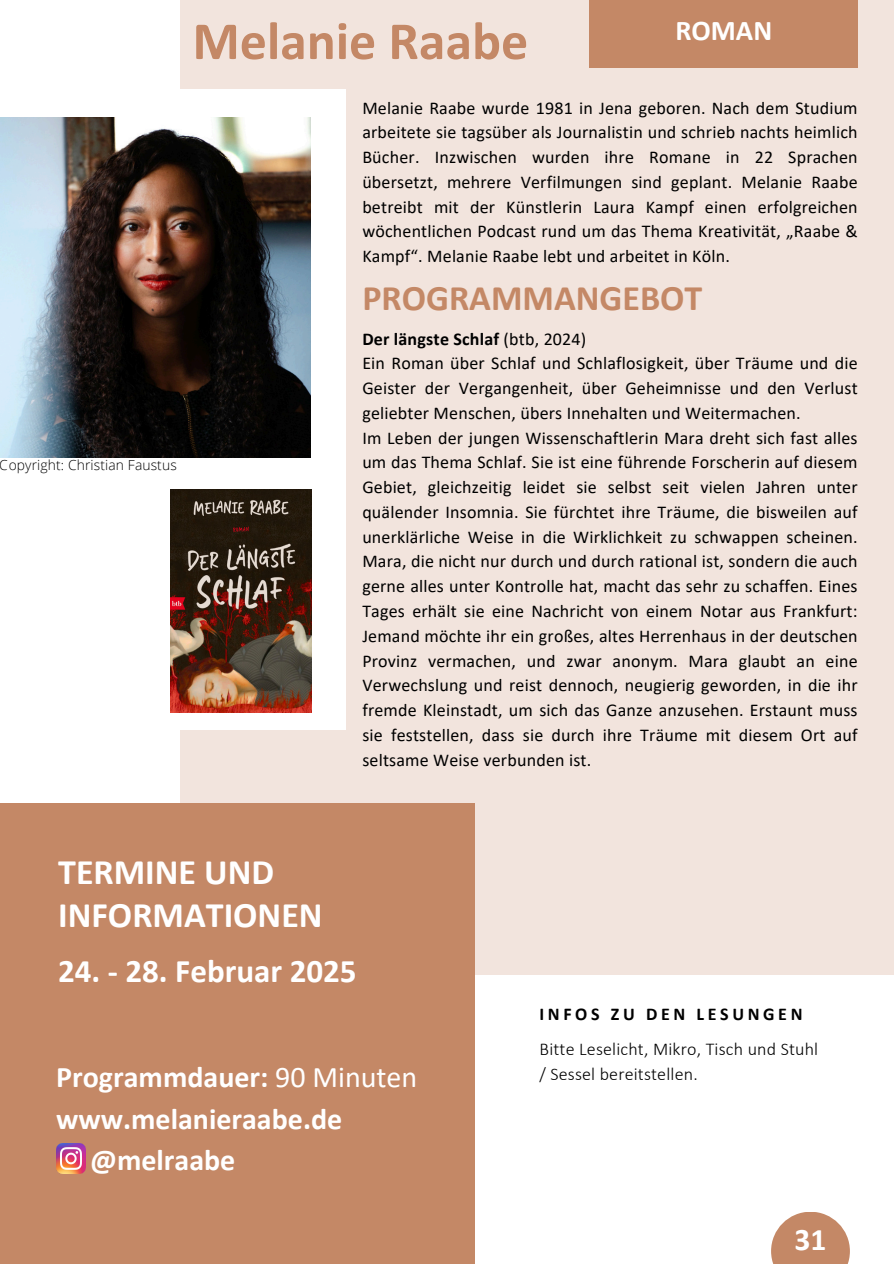
<style>
.page{position:relative;width:894px;height:1264px;background:#fff}
.page>*{position:absolute;margin:0;border:0;box-sizing:border-box;transform-origin:0 0}
.t1{font:700 54px "Calibri";color:#c48866}
.t2{font:700 36px/42.8px "Calibri";color:#fff}
.t3{font:700 36px "Calibri";color:#c48866}
.t4{font:700 33px "Calibri";color:#fff}
.t5{font:700 31.5px "Calibri";color:#fff}
.t6{font:700 30px "Calibri";color:#fff}
.t7{font:700 28.65px "Calibri";color:#fff}
.t8{font:18px/24.8px "Calibri";letter-spacing:.01em;color:#000;text-align:justify}
.t9{font:300 18px/24.8px "Calibri";letter-spacing:.01em;color:#000}
.t10{font:700 18px "Calibri";letter-spacing:.01em;color:#000}
.t11{font:700 18px "Calibri";letter-spacing:.2em;color:#000}
.t12{font:300 13.8px "Open Sans";letter-spacing:.01em;color:#000}
.s1{font-weight:400}
</style>
<div class="page">
<div style="left:180px;top:0;width:713px;height:974px;background:#f2e4dd"></div>
<svg style="left:0;top:89px;width:345px;height:640px"></svg>
<div style="left:0;top:803px;width:474px;height:460px;background:#c48866"></div>
<img style="left:56px;top:1143px;width:29px;height:30px">
<div style="left:589px;top:0;width:268px;height:68px;background:#c48866"></div>
<svg style="left:771px;top:1212px;width:78px;height:51px;background:#cd9a7e"></svg>
<img style="left:170px;top:489px;width:141px;height:223px">
<img style="left:0;top:117px;width:310px;height:340px">
<h4 class="t1" style="left:192px;top:18px;width:337px">Melanie Raabe</h4>
<h5 class="t7" style="left:675px;top:18px;width:98px">ROMAN</h5>
<p class="t8" style="left:362px;top:97px;width:496px">Melanie Raabe wurde 1981 in Jena geboren. Nach dem Studium arbeitete sie tagsüber als Journalistin und schrieb nachts heimlich Bücher. Inzwischen wurden ihre Romane in 22 Sprachen übersetzt, mehrere Verfilmungen sind geplant. Melanie Raabe betreibt mit der Künstlerin Laura Kampf einen erfolgreichen wöchentlichen Podcast rund um das Thema Kreativität, „Raabe &amp; Kampf“. Melanie Raabe lebt und arbeitet in Köln.</p>
<p class="t12" style="left:0;top:455px;width:178px">Copyright: Christian Faustus</p>
<p class="t2" style="left:58px;top:853px;width:266px">TERMINE UND<br>INFORMATIONEN</p>
<p class="t3" style="left:362px;top:283px;width:341px">PROGRAMMANGEBOT</p>
<p class="t10" style="left:362px;top:331px;width:225px">Der längste Schlaf <span class="s1">(btb, 2024)</span></p>
<h2 class="t8" style="left:362px;top:352px;width:496px">Ein Roman über Schlaf und Schlaflosigkeit, über Träume und die Geister der Vergangenheit, über Geheimnisse und den Verlust geliebter Menschen, übers Innehalten und Weitermachen.</h2>
<h3 class="t8" style="left:362px;top:427px;width:496px">Im Leben der jungen Wissenschaftlerin Mara dreht sich fast alles um das Thema Schlaf. Sie ist eine führende Forscherin auf diesem Gebiet, gleichzeitig leidet sie selbst seit vielen Jahren unter quälender Insomnia. Sie fürchtet ihre Träume, die bisweilen auf unerklärliche Weise in die Wirklichkeit zu schwappen scheinen.<br>Mara, die nicht nur durch und durch rational ist, sondern die auch gerne alles unter Kontrolle hat, macht das sehr zu schaffen. Eines Tages erhält sie eine Nachricht von einem Notar aus Frankfurt:<br>Jemand möchte ihr ein großes, altes Herrenhaus in der deutschen Provinz vermachen, und zwar anonym. Mara glaubt an eine Verwechslung und reist dennoch, neugierig geworden, in die ihr fremde Kleinstadt, um sich das Ganze anzusehen. Erstaunt muss sie feststellen, dass sie durch ihre Träume mit diesem Ort auf seltsame Weise verbunden ist.</h3>
<p class="t4" style="left:58px;top:957px;width:300px">24. - 28. Februar 2025</p>
<h1 class="t6" style="left:56px;top:1064px;width:362px">Programmdauer: <span class="s1">90 Minuten</span></h1>
<h1 class="t6" style="left:56px;top:1106px;width:287px">www.melanieraabe.de</h1>
<h1 class="t6" style="left:90px;top:1147px;width:147px">@melraabe</h1>
<h2 class="t11" style="left:539px;top:1006px;width:264px">INFOS ZU DEN LESUNGEN</h2>
<p class="t9" style="left:539px;top:1038px;width:280px">Bitte Leselicht, Mikro, Tisch und Stuhl / Sessel bereitstellen.</p>
<p class="t5" style="left:794px;top:1226px;width:33px">31</p>
</div>
